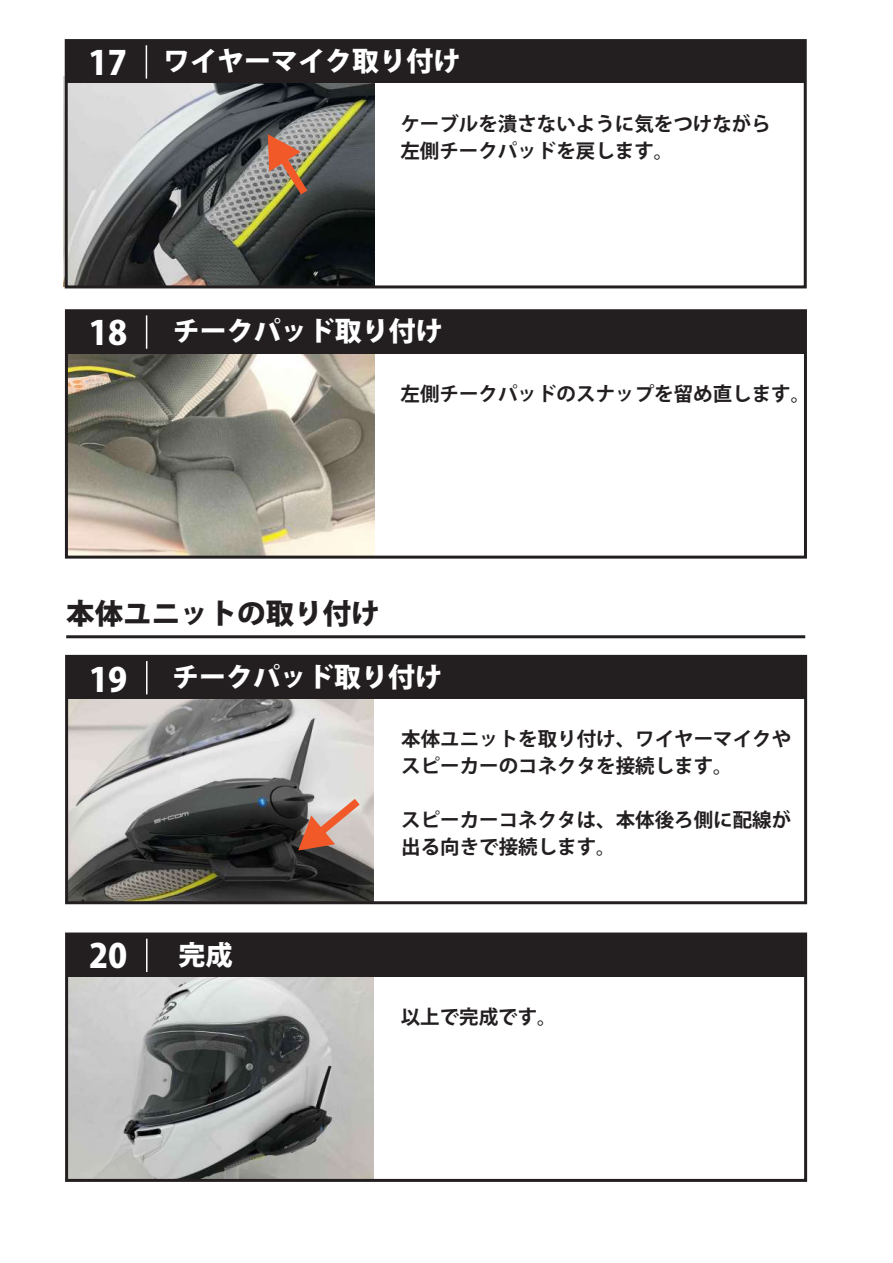
<style>
.page{position:relative;width:893px;height:1263px;background:#fff}
.page>*{position:absolute;margin:0;border:0;box-sizing:border-box;transform-origin:0 0}
.t1{font:800 33px "Koz Go Pr 6 N";color:#fff}
.t2{font:800 28.5px "Koz Go Pr 6 N";color:#231f20}
.t3{font:800 27px "Koz Go Pr 6 N";color:#fff}
.t4{font:700 19.5px/27px "Koz Go Pr 6 N";color:#231f20}
</style>
<div class="page">
<img style="left:69px;top:977px;width:305px;height:201px">
<img style="left:69px;top:699px;width:305px;height:201px">
<img style="left:64px;top:76px;width:311px;height:211px">
<img style="left:69px;top:353px;width:306px;height:202px">
<div style="left:66px;top:311px;width:739px;height:42px;background:#231f20"></div>
<div style="left:65px;top:309px;width:742px;height:250px;border:3px solid #231f20"></div>
<hr style="left:146px;top:315px;width:1px;height:34px;background:#fff">
<hr style="left:66px;top:635px;width:739px;height:3px;background:#231f20">
<div style="left:66px;top:41px;width:739px;height:42px;background:#231f20"></div>
<div style="left:65px;top:39px;width:742px;height:249px;border:3px solid #231f20"></div>
<hr style="left:146px;top:45px;width:1px;height:34px;background:#fff">
<div style="left:67px;top:656px;width:739px;height:43px;background:#231f20"></div>
<div style="left:65px;top:655px;width:742px;height:249px;border:3px solid #231f20"></div>
<hr style="left:146px;top:661px;width:2px;height:33px;background:#fff">
<img style="left:268px;top:134px;width:47px;height:69px">
<div style="left:67px;top:934px;width:739px;height:43px;background:#231f20"></div>
<div style="left:65px;top:932px;width:742px;height:250px;border:3px solid #231f20"></div>
<hr style="left:146px;top:939px;width:2px;height:33px;background:#fff">
<svg style="left:298px;top:791px;width:70px;height:59px;background:#c8a396"></svg>
<h1 class="t1" style="left:89px;top:44px;width:40px">17</h1>
<h3 class="t3" style="left:163px;top:46px;width:299px">ワイヤーマイク取り付け</h3>
<p class="t4" style="left:400px;top:110px;width:372px">ケーブルを潰さないように気をつけながら左側チークパッドを戻します。</p>
<h1 class="t1" style="left:89px;top:314px;width:40px">18</h1>
<h3 class="t3" style="left:173px;top:316px;width:271px">チークパッド取り付け</h3>
<p class="t4" style="left:401px;top:380px;width:411px">左側チークパッドのスナップを留め直します。</p>
<h2 class="t2" style="left:66px;top:598px;width:315px">本体ユニットの取り付け</h2>
<h1 class="t1" style="left:89px;top:661px;width:40px">19</h1>
<h3 class="t3" style="left:172px;top:662px;width:271px">チークパッド取り付け</h3>
<h1 class="t1" style="left:89px;top:937px;width:40px">20</h1>
<h3 class="t3" style="left:179px;top:939px;width:55px">完成</h3>
<p class="t4" style="left:401px;top:726px;width:391px">本体ユニットを取り付け、ワイヤーマイクやスピーカーのコネクタを接続します。</p>
<p class="t4" style="left:401px;top:807px;width:391px">スピーカーコネクタは、本体後ろ側に配線が出る向きで接続します。</p>
<p class="t4" style="left:401px;top:1004px;width:157px">以上で完成です。</p>
</div>
